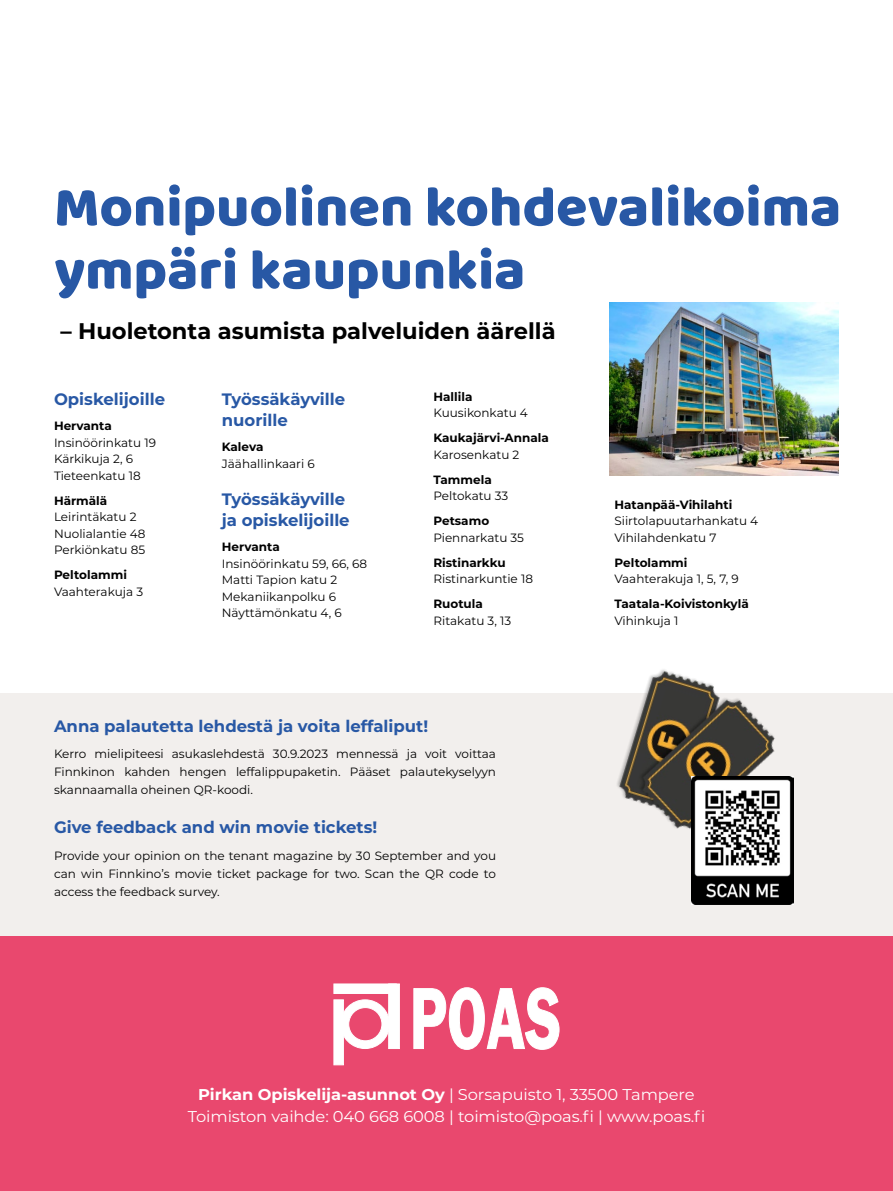
<style>
.page{position:relative;width:893px;height:1191px;background:#fff}
.page>*{position:absolute;margin:0;border:0;box-sizing:border-box;transform-origin:0 0}
.t1{font:57.3px/63px "Baloo Bhaijaan";color:#2858a5}
.t2{font:700 22.65px "Montserrat";color:#000}
.t3{font:700 16.5px/21px "Montserrat";color:#2858a5}
.t4{font:15.6px/22.2px "Montserrat";letter-spacing:-.005em;color:#fff;text-align:center;scale:1.04 1}
.t5{font:12px/16.5px "Montserrat";color:#000}
.t6{font:700 12px "Montserrat";color:#000}
.s1{font-weight:700}
</style>
<div class="page">
<div style="left:0;top:910px;width:893px;height:281px;background:#e9486e"></div>
<div style="left:0;top:693px;width:893px;height:242px;background:#f2efed"></div>
<img style="left:609px;top:303px;width:230px;height:172px">
<img style="left:617px;top:669px;width:177px;height:160px">
<img style="left:691px;top:777px;width:103px;height:127px">
<div style="left:334px;top:984px;width:62px;height:9px;background:#fff"></div>
<div style="left:389px;top:984px;width:10px;height:64px;background:#fff"></div>
<div style="left:334px;top:999px;width:9px;height:66px;background:#fff"></div>
<svg style="left:341px;top:999px;width:49px;height:49px"></svg>
<svg style="left:414px;top:987px;width:145px;height:62px"></svg>
<h1 class="t1" style="left:54px;top:177px;width:789px">Monipuolinen kohdevalikoima ympäri kaupunkia</h1>
<h2 class="t2" style="left:60px;top:314px;width:497px">– Huoletonta asumista palveluiden äärellä</h2>
<h3 class="t3" style="left:54px;top:388px;width:113px">Opiskelijoille</h3>
<p class="t6" style="left:54px;top:417px;width:59px">Hervanta</p>
<p class="t5" style="left:54px;top:434px;width:104px">Insinöörinkatu 19<br>Kärkikuja 2, 6<br>Tieteenkatu 18</p>
<p class="t6" style="left:54px;top:492px;width:55px">Härmälä</p>
<p class="t5" style="left:54px;top:508px;width:93px">Leirintäkatu 2<br>Nuolialantie 48<br>Perkiönkatu 85</p>
<p class="t6" style="left:54px;top:566px;width:74px">Peltolammi</p>
<p class="t5" style="left:54px;top:583px;width:91px">Vaahterakuja 3</p>
<h3 class="t3" style="left:222px;top:388px;width:125px">Työssäkäyville nuorille</h3>
<p class="t6" style="left:222px;top:438px;width:43px">Kaleva</p>
<p class="t5" style="left:222px;top:455px;width:94px">Jäähallinkaari 6</p>
<h3 class="t3" style="left:222px;top:488px;width:129px">Työssäkäyville ja opiskelijoille</h3>
<p class="t6" style="left:222px;top:538px;width:59px">Hervanta</p>
<p class="t5" style="left:222px;top:555px;width:147px">Insinöörinkatu 59, 66, 68<br>Matti Tapion katu 2<br>Mekaniikanpolku 6<br>Näyttämönkatu 4, 6</p>
<p class="t6" style="left:433px;top:388px;width:40px">Hallila</p>
<p class="t5" style="left:433px;top:404px;width:96px">Kuusikonkatu 4</p>
<p class="t6" style="left:433px;top:429px;width:117px">Kaukajärvi-Annala</p>
<p class="t5" style="left:433px;top:446px;width:87px">Karosenkatu 2</p>
<p class="t6" style="left:433px;top:471px;width:60px">Tammela</p>
<p class="t5" style="left:433px;top:487px;width:76px">Peltokatu 33</p>
<p class="t6" style="left:433px;top:512px;width:57px">Petsamo</p>
<p class="t5" style="left:433px;top:529px;width:92px">Piennarkatu 35</p>
<p class="t6" style="left:433px;top:554px;width:74px">Ristinarkku</p>
<p class="t5" style="left:433px;top:570px;width:101px">Ristinarkuntie 18</p>
<p class="t6" style="left:433px;top:595px;width:51px">Ruotula</p>
<p class="t5" style="left:433px;top:612px;width:79px">Ritakatu 3, 13</p>
<h3 class="t3" style="left:54px;top:714px;width:376px">Anna palautetta lehdestä ja voita leffaliput!</h3>
<p class="t5" style="left:54px;top:744px;width:444px;line-height:18px;text-align:justify">Kerro mielipiteesi asukaslehdestä 30.9.2023 mennessä ja voit voittaa Finnkinon kahden hengen leffalippupaketin. Pääset palautekyselyyn skannaamalla oheinen QR-koodi.</p>
<h3 class="t3" style="left:54px;top:816px;width:325px">Give feedback and win movie tickets!</h3>
<p class="t5" style="left:54px;top:846px;width:444px;line-height:18px;text-align:justify">Provide your opinion on the tenant magazine by 30 September and you can win Finnkino’s movie ticket package for two. Scan the QR code to access the feedback survey.</p>
<p class="t6" style="left:614px;top:496px;width:119px">Hatanpää-Vihilahti</p>
<p class="t5" style="left:614px;top:512px;width:145px">Siirtolapuutarhankatu 4<br>Vihilahdenkatu 7</p>
<p class="t6" style="left:614px;top:554px;width:74px">Peltolammi</p>
<p class="t5" style="left:614px;top:570px;width:126px">Vaahterakuja 1, 5, 7, 9</p>
<p class="t6" style="left:614px;top:595px;width:136px">Taatala-Koivistonkylä</p>
<p class="t5" style="left:614px;top:612px;width:65px">Vihinkuja 1</p>
<h3 class="t4" style="left:188px;top:1082px;width:499px"><span class="s1">Pirkan Opiskelija-asunnot Oy</span> | Sorsapuisto 1, 33500 Tampere<br>Toimiston vaihde: 040 668 6008 | toimisto@poas.fi | www.poas.fi</h3>
</div>
